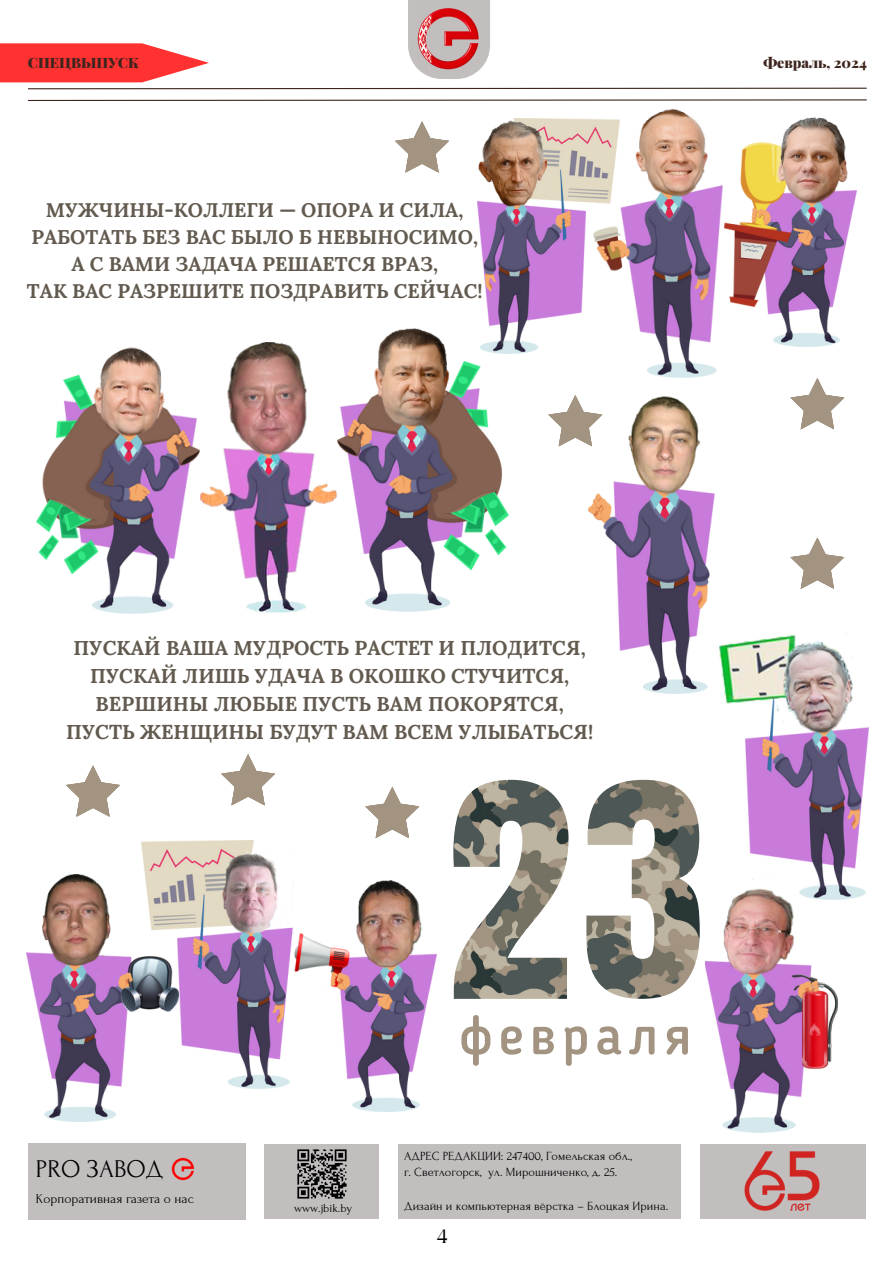
<style>
.page{position:relative;width:893px;height:1264px;background:#fff}
.page>*{position:absolute;margin:0;border:0;box-sizing:border-box;transform-origin:0 0}
.t1{font:500 54.15px "Blogger Sans";letter-spacing:.11em;color:#a29481}
.t2{font:25.5px "Forum";color:#000}
.t3{font:700 20.1px/28.2px "Lora";color:#625a4f;text-align:center}
.t4{font:700 19.8px/27px "Lora";color:#625a4f;text-align:center}
.t5{font:900 14.25px "Playfair Display";color:#3e251e}
.t6{font:13.5px "Forum";color:#000}
.t7{font:13.5px "TAN Angleton";color:#000}
.t8{font:12.45px "Forum";color:#000}
.t9{font:12px "Forum";color:#000}
</style>
<div class="page">
<svg style="left:28px;top:99px;width:839px;height:2px;background:#91837f"></svg>
<img style="left:408px;top:0;width:82px;height:43px">
<svg style="left:0;top:43px;width:867px;height:47px"></svg>
<div style="left:700px;top:1144px;width:165px;height:74px;background:#c2bebe"></div>
<img style="left:744px;top:1151px;width:76px;height:60px">
<div style="left:398px;top:1144px;width:283px;height:74px;background:#c2bebe"></div>
<div style="left:28px;top:1143px;width:217px;height:76px;background:#c2bebe"></div>
<img style="left:171px;top:1157px;width:24px;height:24px">
<div style="left:265px;top:1144px;width:114px;height:74px;background:#c2bebe"></div>
<img style="left:297px;top:1149px;width:50px;height:50px">
<img style="left:588px;top:396px;width:126px;height:297px">
<img style="left:338px;top:328px;width:171px;height:283px">
<img style="left:477px;top:119px;width:116px;height:234px">
<img style="left:724px;top:117px;width:132px;height:230px">
<img style="left:199px;top:342px;width:137px;height:271px">
<img style="left:36px;top:347px;width:163px;height:266px">
<img style="left:705px;top:899px;width:132px;height:233px">
<img style="left:141px;top:840px;width:153px;height:248px">
<img style="left:294px;top:880px;width:142px;height:231px">
<img style="left:26px;top:874px;width:152px;height:247px">
<img style="left:593px;top:108px;width:129px;height:269px">
<img style="left:719px;top:634px;width:149px;height:265px">
<svg style="left:395px;top:121px;width:54px;height:52px"></svg>
<svg style="left:790px;top:378px;width:54px;height:51px"></svg>
<svg style="left:790px;top:537px;width:54px;height:52px"></svg>
<svg style="left:548px;top:395px;width:54px;height:51px"></svg>
<img style="left:453px;top:779px;width:115px;height:219px">
<img style="left:586px;top:779px;width:113px;height:219px">
<svg style="left:365px;top:787px;width:54px;height:51px"></svg>
<svg style="left:66px;top:765px;width:54px;height:51px"></svg>
<svg style="left:221px;top:754px;width:54px;height:51px"></svg>
<h4 class="t5" style="left:28px;top:52px;width:112px">СПЕЦВЫПУСК</h4>
<p class="t5" style="left:763px;top:52px;width:105px">Февраль, 2024</p>
<h1 class="t4" style="left:27px;top:196px;width:457px">МУЖЧИНЫ-КОЛЛЕГИ — ОПОРА И СИЛА, РАБОТАТЬ БЕЗ ВАС БЫЛО Б НЕВЫНОСИМО, А С ВАМИ ЗАДАЧА РЕШАЕТСЯ ВРАЗ,<br>ТАК ВАС РАЗРЕШИТЕ ПОЗДРАВИТЬ СЕЙЧАС!</h1>
<p class="t3" style="left:66px;top:633px;width:528px">ПУСКАЙ ВАША МУДРОСТЬ РАСТЕТ И ПЛОДИТСЯ, ПУСКАЙ ЛИШЬ УДАЧА В ОКОШКО СТУЧИТСЯ, ВЕРШИНЫ ЛЮБЫЕ ПУСТЬ ВАМ ПОКОРЯТСЯ, ПУСТЬ ЖЕНЩИНЫ БУДУТ ВАМ ВСЕМ УЛЫБАТЬСЯ!</p>
<p class="t2" style="left:36px;top:1155px;width:129px">PRO ЗАВОД</p>
<p class="t6" style="left:36px;top:1191px;width:159px">Корпоративная газета о нас</p>
<h1 class="t1" style="left:459px;top:1013px;width:234px">февраля</h1>
<h2 class="t8" style="left:404px;top:1149px;width:229px">АДРЕС РЕДАКЦИИ: 247400, Гомельская обл.,</h2>
<p class="t8" style="left:404px;top:1165px;width:215px">г. Светлогорск, ул. Мирошниченко, д. 25.</p>
<p class="t9" style="left:294px;top:1201px;width:60px">www.jbik.by</p>
<p class="t8" style="left:404px;top:1198px;width:266px">Дизайн и компьютерная вёрстка – Блоцкая Ирина.</p>
<h3 class="t7" style="left:436px;top:1229px;width:13px">4</h3>
</div>
